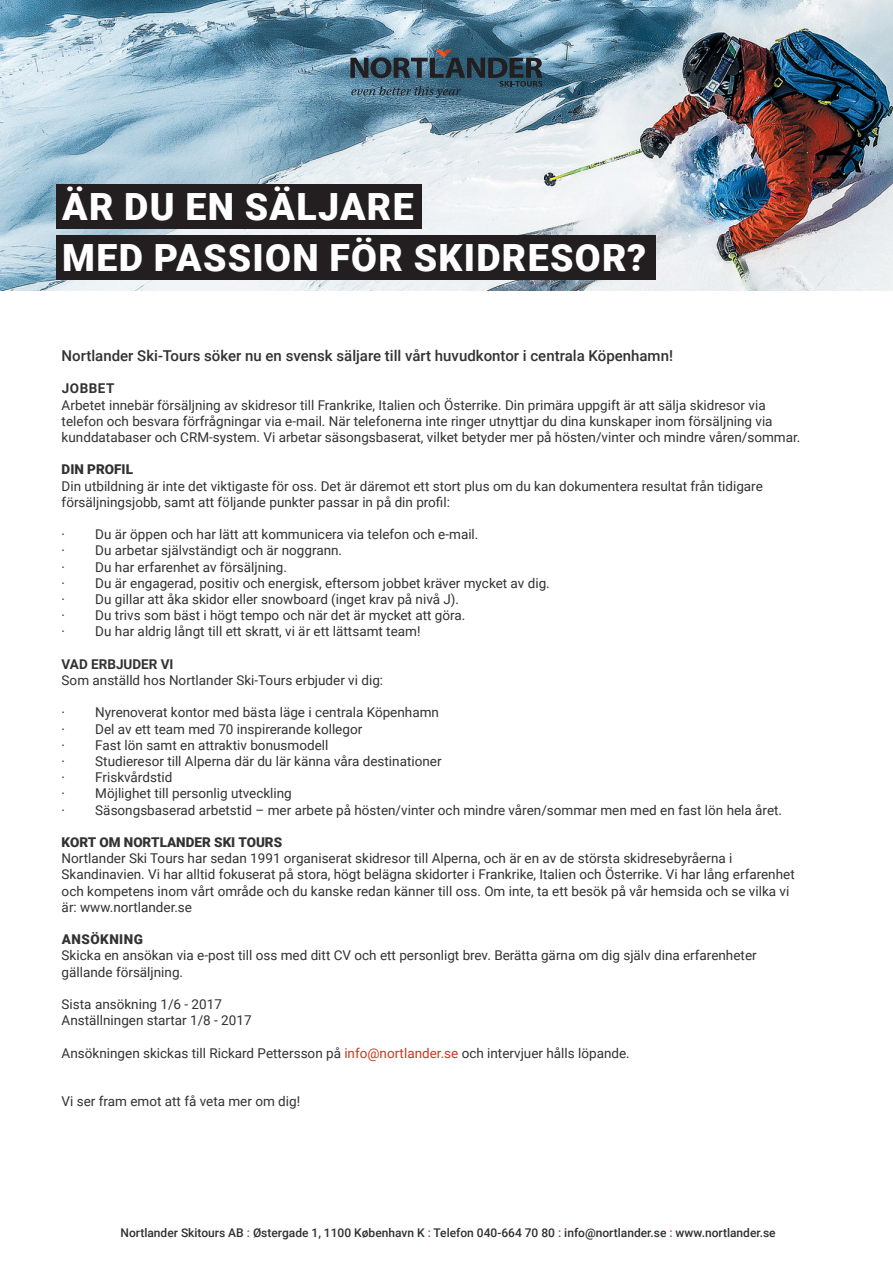
<style>
.page{position:relative;width:893px;height:1263px;background:#fff}
.page>*{position:absolute;margin:0;border:0;box-sizing:border-box;transform-origin:0 0}
.os{font:900 37.5px "Roboto";letter-spacing:.035em;color:#fff}
.os-2{font:500 15px "Roboto";color:#333233}
.t1{font:13.5px/16.2px "Roboto";color:#333233}
.t2{font:900 13.5px "Roboto";color:#333233}
.t3{font:700 13.5px "Roboto";color:#333233}
.t4{font:900 13.5px "Roboto";letter-spacing:.035em;color:#333233}
.t5{font:500 12px "Roboto";color:#312f30}
.s1{color:#cb3723}
</style>
<div class="page">
<img style="left:0;top:0;width:893px;height:290px">
<div style="left:56px;top:235px;width:600px;height:45px;background:#231f20"></div>
<div style="left:56px;top:184px;width:366px;height:45px;background:#231f20"></div>
<svg style="left:350px;top:50px;width:193px;height:48px;background:#415f71"></svg>
<p class="os" style="left:62px;top:180px;width:353px">ÄR DU EN SÄLJARE</p>
<p class="os" style="left:62px;top:231px;width:585px">MED PASSION FÖR SKIDRESOR?</p>
<p class="os-2" style="left:62px;top:345px;width:613px">Nortlander Ski-Tours söker nu en svensk säljare till vårt huvudkontor i centrala Köpenhamn!</p>
<p class="t3" style="left:62px;top:379px;width:54px">JOBBET</p>
<p class="t1" style="left:62px;top:396px;width:740px">Arbetet innebär försäljning av skidresor till Frankrike, Italien och Österrike. Din primära uppgift är att sälja skidresor via telefon och besvara förfrågningar via e-mail. När telefonerna inte ringer utnyttjar du dina kunskaper inom försäljning via kunddatabaser och CRM-system. Vi arbetar säsongsbaserat, vilket betyder mer på hösten/vinter och mindre våren/sommar.</p>
<p class="t2" style="left:62px;top:460px;width:73px">DIN PROFIL</p>
<p class="t1" style="left:62px;top:477px;width:703px">Din utbildning är inte det viktigaste för oss. Det är däremot ett stort plus om du kan dokumentera resultat från tidigare försäljningsjobb, samt att följande punkter passar in på din profil:</p>
<p class="t1" style="left:62px;top:526px;width:418px">· Du är öppen och har lätt att kommunicera via telefon och e-mail.</p>
<p class="t1" style="left:62px;top:542px;width:282px">· Du arbetar självständigt och är noggrann.</p>
<p class="t1" style="left:62px;top:558px;width:227px">· Du har erfarenhet av försäljning.</p>
<p class="t1" style="left:62px;top:574px;width:490px">· Du är engagerad, positiv och energisk, eftersom jobbet kräver mycket av dig.</p>
<p class="t1" style="left:62px;top:591px;width:399px">· Du gillar att åka skidor eller snowboard (inget krav på nivå J).</p>
<p class="t1" style="left:62px;top:607px;width:405px">· Du trivs som bäst i högt tempo och när det är mycket att göra.</p>
<p class="t1" style="left:62px;top:623px;width:360px">· Du har aldrig långt till ett skratt, vi är ett lättsamt team!</p>
<p class="t3" style="left:62px;top:654px;width:113px">VAD ERBJUDER VI</p>
<p class="t1" style="left:62px;top:672px;width:323px">Som anställd hos Nortlander Ski-Tours erbjuder vi dig:</p>
<p class="t1" style="left:62px;top:704px;width:379px">· Nyrenoverat kontor med bästa läge i centrala Köpenhamn</p>
<p class="t1" style="left:62px;top:720px;width:302px">· Del av ett team med 70 inspirerande kollegor</p>
<p class="t1" style="left:62px;top:736px;width:268px">· Fast lön samt en attraktiv bonusmodell</p>
<p class="t1" style="left:62px;top:753px;width:381px">· Studieresor till Alperna där du lär känna våra destinationer</p>
<p class="t1" style="left:62px;top:769px;width:112px">· Friskvårdstid</p>
<p class="t1" style="left:62px;top:785px;width:232px">· Möjlighet till personlig utveckling</p>
<p class="t1" style="left:62px;top:801px;width:722px">· Säsongsbaserad arbetstid – mer arbete på hösten/vinter och mindre våren/sommar men med en fast lön hela året.</p>
<p class="t2" style="left:62px;top:833px;width:222px">KORT OM NORTLANDER SKI TOURS</p>
<p class="t1" style="left:62px;top:850px;width:735px">Nortlander Ski Tours har sedan 1991 organiserat skidresor till Alperna, och är en av de största skidresebyråerna i Skandinavien. Vi har alltid fokuserat på stora, högt belägna skidorter i Frankrike, Italien och Österrike. Vi har lång erfarenhet och kompetens inom vårt område och du kanske redan känner till oss. Om inte, ta ett besök på vår hemsida och se vilka vi är: www.nortlander.se</p>
<p class="t4" style="left:62px;top:930px;width:83px">ANSÖKNING</p>
<p class="t1" style="left:62px;top:947px;width:696px">Skicka en ansökan via e-post till oss med ditt CV och ett personligt brev. Berätta gärna om dig själv dina erfarenheter gällande försäljning.</p>
<p class="t1" style="left:62px;top:996px;width:191px">Sista ansökning 1/6 - 2017<br>Anställningen startar 1/8 - 2017</p>
<p class="t1" style="left:62px;top:1044px;width:570px">Ansökningen skickas till Rickard Pettersson på <span class="s1">info@nortlander.se</span> och intervjuer hålls löpande.</p>
<p class="t1" style="left:62px;top:1093px;width:240px">Vi ser fram emot att få veta mer om dig!</p>
<p class="t5" style="left:121px;top:1224px;width:657px">Nortlander Skitours AB <span class="s1">:</span> Østergade 1, 1100 København K <span class="s1">:</span> Telefon 040-664 70 80 <span class="s1">:</span> info@nortlander.se <span class="s1">:</span> www.nortlander.se</p>
</div>
